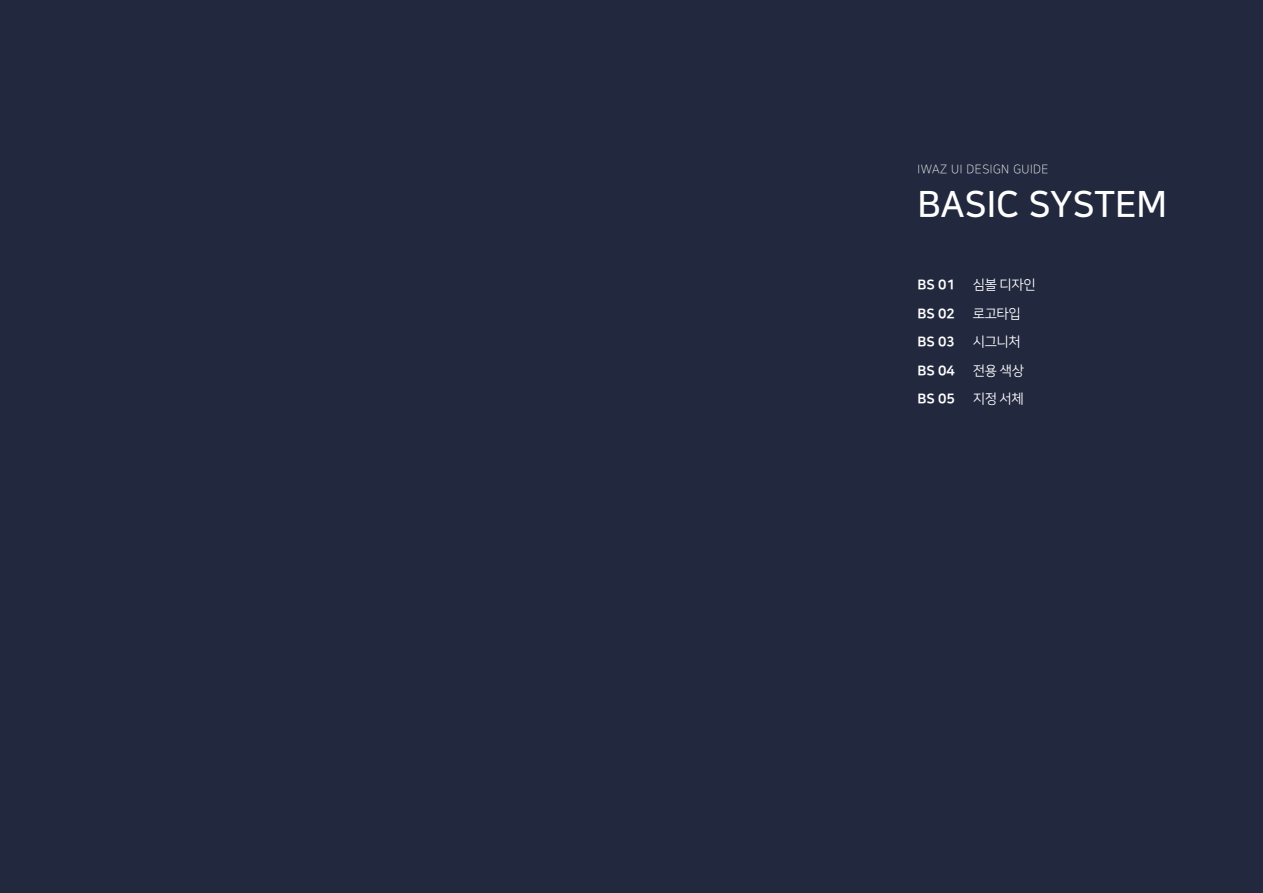
<style>
.page{position:relative;width:1263px;height:893px;background:#fff}
.page>*{position:absolute;margin:0;border:0;box-sizing:border-box;transform-origin:0 0}
.t1{font:36px "Nanum Square B";color:#fff}
.t2{font:13.5px "Nanum Square R";letter-spacing:-.03em;color:#fff}
.t3{font:13.5px "Nanum Square EB";color:#fff}
.t4{font:12px "Nanum Square L";letter-spacing:.045em;color:#fff}
</style>
<div class="page">
<div style="left:1px;top:0;width:1262px;height:893px;background:#22293e"></div>
<p class="t4" style="left:917px;top:163px;width:133px">IWAZ UI DESIGN GUIDE</p>
<h1 class="t1" style="left:917px;top:185px;width:251px">BASIC SYSTEM</h1>
<p class="t3" style="left:917px;top:278px;width:39px">BS 01</p>
<p class="t2" style="left:973px;top:278px;width:64px">심볼 디자인</p>
<p class="t3" style="left:917px;top:306px;width:39px">BS 02</p>
<p class="t2" style="left:973px;top:307px;width:49px">로고타입</p>
<p class="t3" style="left:917px;top:335px;width:39px">BS 03</p>
<p class="t2" style="left:973px;top:335px;width:49px">시그니처</p>
<p class="t3" style="left:917px;top:363px;width:39px">BS 04</p>
<p class="t2" style="left:973px;top:364px;width:53px">전용 색상</p>
<p class="t3" style="left:917px;top:392px;width:39px">BS 05</p>
<p class="t2" style="left:973px;top:392px;width:52px">지정 서체</p>
</div>
